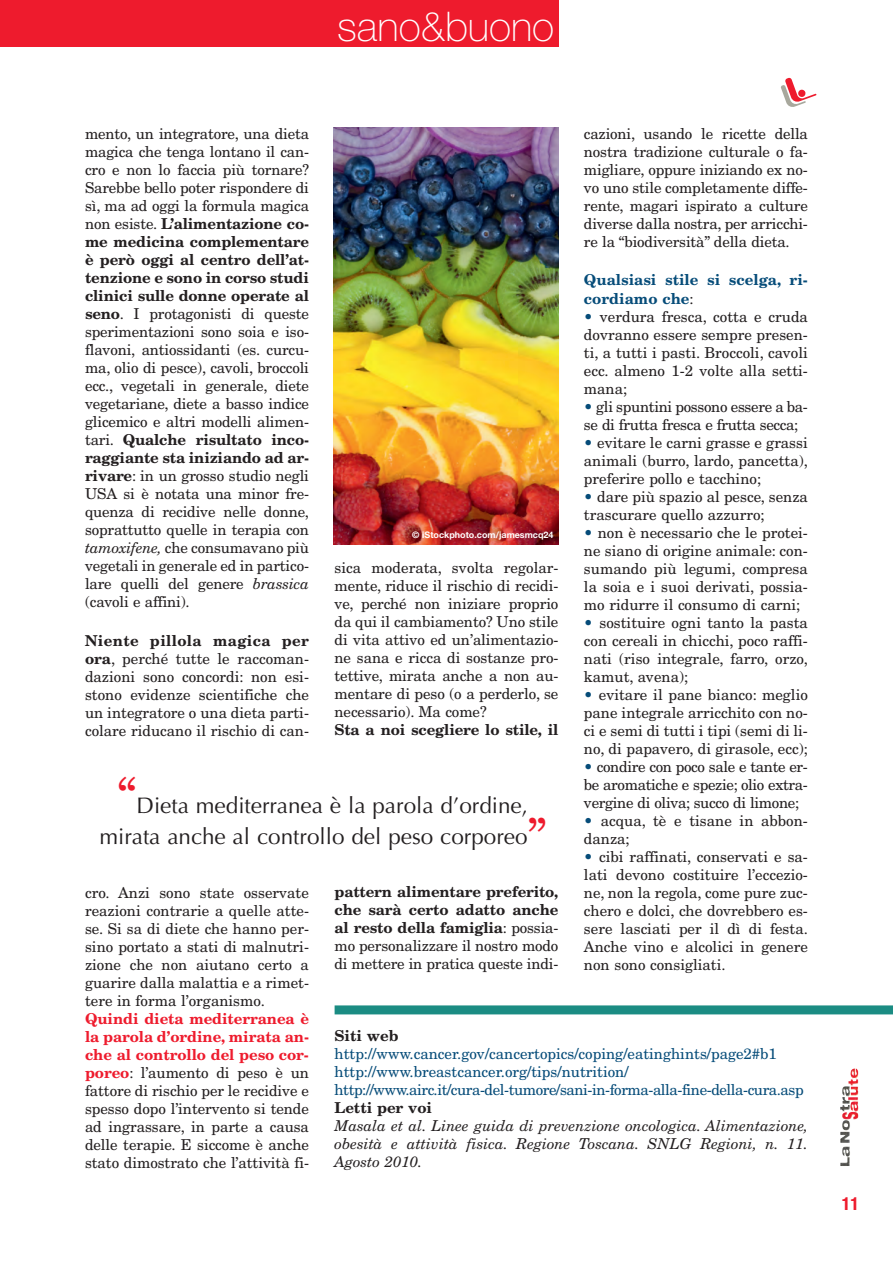
<style>
.page{position:relative;width:893px;height:1263px;background:#fff}
.page>*{position:absolute;margin:0;border:0;box-sizing:border-box;transform-origin:0 0}
.t1{font:100 40.95px "Helvetica Neue";color:#fff}
.t2{font:22.5px/30.8px "Optima";color:#231f20;text-align:center}
.t3{font:700 condensed 18px "Helvetica Neue";color:#ee1b2d}
.t4{font:15px/18px "New Century Schlbk";color:#231f20;text-align:justify}
.t5{font:700 15px/18px "New Century Schlbk";letter-spacing:-.01em;color:#231f20;text-align:justify}
.t6{font:15px/18px "New Century Schlbk";color:#064c79}
.t7{font:italic 15px/18px "New Century Schlbk";color:#231f20;text-align:justify}
.t8{font:15px/18px "New Century Schlbk";letter-spacing:-.02em;color:#231f20}
.t9{font:700 15px/18px "New Century Schlbk";color:#064c79}
.t10{font:700 9px "Helvetica Neue";color:#fff}
.s1{font-weight:400;color:#231f20}
.s2{color:#064c79}
.s3{font-weight:700}
.s4{font-style:italic}
.s5{font-family:"New Century Schlbk";font-size:48px;color:#ee1b2d}
.s6{font-weight:400}
.s7{font-weight:700;color:#ee1b2d}
</style>
<div class="page">
<svg style="left:781px;top:78px;width:36px;height:29px"></svg>
<img style="left:840px;top:1086px;width:19px;height:80px">
<div style="left:335px;top:1005px;width:558px;height:9px;background:#1b8c83"></div>
<img style="left:334px;top:128px;width:225px;height:416px">
<div style="left:0;top:0;width:559px;height:47px;background:#ee1b2d"></div>
<h1 class="t1" style="left:337px;top:12px;width:219px">sano&amp;buono</h1>
<p class="t4" style="left:584px;top:126px;width:225px">cazioni, usando le ricette della nostra tradizione culturale o fa&shy;migliare, oppure iniziando ex no&shy;vo uno stile completamente diffe&shy;rente, magari ispirato a culture diverse dalla nostra, per arricchi&shy;re la “biodiversità” della dieta.</p>
<p class="t9" style="left:584px;top:272px;width:225px">Qualsiasi stile si scelga, ri&shy;cordiamo che<span class="s1">:</span></p>
<p class="t4" style="left:584px;top:308px;width:225px"><span class="s2">•</span> verdura fresca, cotta e cruda dovranno essere sempre presen&shy;ti, a tutti i pasti. Broccoli, cavoli ecc. almeno 1-2 volte alla setti&shy;mana;</p>
<p class="t8" style="left:584px;top:398px;width:225px"><span class="s2">•</span> gli spuntini possono essere a ba&shy;se di frutta fresca e frutta secca;</p>
<p class="t4" style="left:584px;top:434px;width:225px"><span class="s2">•</span> evitare le carni grasse e grassi animali (burro, lardo, pancetta), preferire pollo e tacchino;</p>
<p class="t4" style="left:584px;top:488px;width:225px"><span class="s2">•</span> dare più spazio al pesce, senza trascurare quello azzurro;</p>
<p class="t4" style="left:584px;top:524px;width:225px"><span class="s2">•</span> non è necessario che le protei&shy;ne siano di origine animale: con&shy;sumando più legumi, compresa la soia e i suoi derivati, possia&shy;mo ridurre il consumo di carni;</p>
<p class="t4" style="left:584px;top:614px;width:225px"><span class="s2">•</span> sostituire ogni tanto la pasta con cereali in chicchi, poco raffi&shy;nati (riso integrale, farro, orzo, kamut, avena);</p>
<p class="t4" style="left:584px;top:686px;width:225px"><span class="s2">•</span> evitare il pane bianco: meglio pane integrale arricchito con no&shy;ci e semi di tutti i tipi (semi di li&shy;no, di papavero, di girasole, ecc);</p>
<p class="t4" style="left:584px;top:758px;width:225px"><span class="s2">•</span> condire con poco sale e tante er&shy;be aromatiche e spezie; olio extra&shy;vergine di oliva; succo di limone;</p>
<p class="t4" style="left:584px;top:812px;width:225px"><span class="s2">•</span> acqua, tè e tisane in abbon&shy;danza;</p>
<p class="t4" style="left:584px;top:848px;width:225px"><span class="s2">•</span> cibi raffinati, conservati e sa&shy;lati devono costituire l’eccezio&shy;ne, non la regola, come pure zuc&shy;chero e dolci, che dovrebbero es&shy;sere lasciati per il dì di festa.<br>Anche vino e alcolici in genere non sono consigliati.</p>
<p class="t4" style="left:85px;top:126px;width:225px">mento, un integratore, una dieta magica che tenga lontano il can&shy;cro e non lo faccia più tornare?<br>Sarebbe bello poter rispondere di sì, ma ad oggi la formula magica non esiste. <span class="s3">L’alimentazione co&shy;me medicina complementare è però oggi al centro dell’at&shy;tenzione e sono in corso studi clinici sulle donne operate al seno</span>. I protagonisti di queste sperimentazioni sono soia e iso&shy;flavoni, antiossidanti (es. curcu&shy;ma, olio di pesce), cavoli, broccoli ecc., vegetali in generale, diete vegetariane, diete a basso indice glicemico e altri modelli alimen&shy;tari. <span class="s3">Qualche risultato inco&shy;raggiante sta iniziando ad ar&shy;rivare</span>: in un grosso studio negli USA si è notata una minor fre&shy;quenza di recidive nelle donne, soprattutto quelle in terapia con <span class="s4">tamoxifene,</span> che consumavano più vegetali in generale ed in partico&shy;lare quelli del genere <span class="s4">brassica </span>(cavoli e affini).</p>
<p class="t4" style="left:85px;top:633px;width:225px"><span class="s3">Niente pillola magica per ora</span>, perché tutte le raccoman&shy;dazioni sono concordi: non esi&shy;stono evidenze scientifiche che un integratore o una dieta parti&shy;colare riducano il rischio di can-</p>
<p class="t10" style="left:412px;top:532px;width:143px">© iStockphoto.com/jamesmcq24</p>
<p class="t4" style="left:334px;top:560px;width:225px">sica moderata, svolta regolar&shy;mente, riduce il rischio di recidi&shy;ve, perché non iniziare proprio da qui il cambiamento? Uno stile di vita attivo ed un’alimentazio&shy;ne sana e ricca di sostanze pro&shy;tettive, mirata anche a non au&shy;mentare di peso (o a perderlo, se necessario). Ma come?</p>
<p class="t5" style="left:334px;top:722px;width:225px">Sta a noi scegliere lo stile, il</p>
<h2 class="t2" style="left:100px;top:792px;width:448px"><span class="s5">“</span>Dieta mediterranea è la parola d’ordine, mirata anche al controllo del peso corporeo<span class="s5">”</span></h2>
<p class="t5" style="left:334px;top:884px;width:225px">pattern alimentare preferito, che sarà certo adatto anche al resto della famiglia<span class="s6">: possia&shy;mo personalizzare il nostro modo di mettere in pratica queste indi-</span></p>
<p class="t4" style="left:85px;top:885px;width:225px">cro. Anzi sono state osservate reazioni contrarie a quelle atte&shy;se. Si sa di diete che hanno per&shy;sino portato a stati di malnutri&shy;zione che non aiutano certo a guarire dalla malattia e a rimet&shy;tere in forma l’organismo.</p>
<p class="t4" style="left:85px;top:1011px;width:225px"><span class="s7">Quindi dieta mediterranea è la parola d’ordine, mirata an&shy;che al controllo del peso cor&shy;poreo</span>: l’aumento di peso è un fattore di rischio per le recidive e spesso dopo l’intervento si tende ad ingrassare, in parte a causa delle terapie. E siccome è anche stato dimostrato che l’attività fi-</p>
<p class="t5" style="left:335px;top:1028px;width:65px">Siti web</p>
<p class="t6" style="left:335px;top:1046px;width:471px">http://www.cancer.gov/cancertopics/coping/eatinghints/page2#b1 http://www.breastcancer.org/tips/nutrition/ http://www.airc.it/cura-del-tumore/sani-in-forma-alla-fine-della-cura.asp</p>
<p class="t5" style="left:335px;top:1100px;width:99px">Letti per voi</p>
<p class="t7" style="left:335px;top:1118px;width:475px">Masala et al. Linee guida di prevenzione oncologica. Alimentazione, obesità e attività fisica. Regione Toscana. SNLG Regioni, n. 11.<br>Agosto 2010.</p>
<p class="t3" style="left:842px;top:1197px;width:19px">11</p>
</div>
